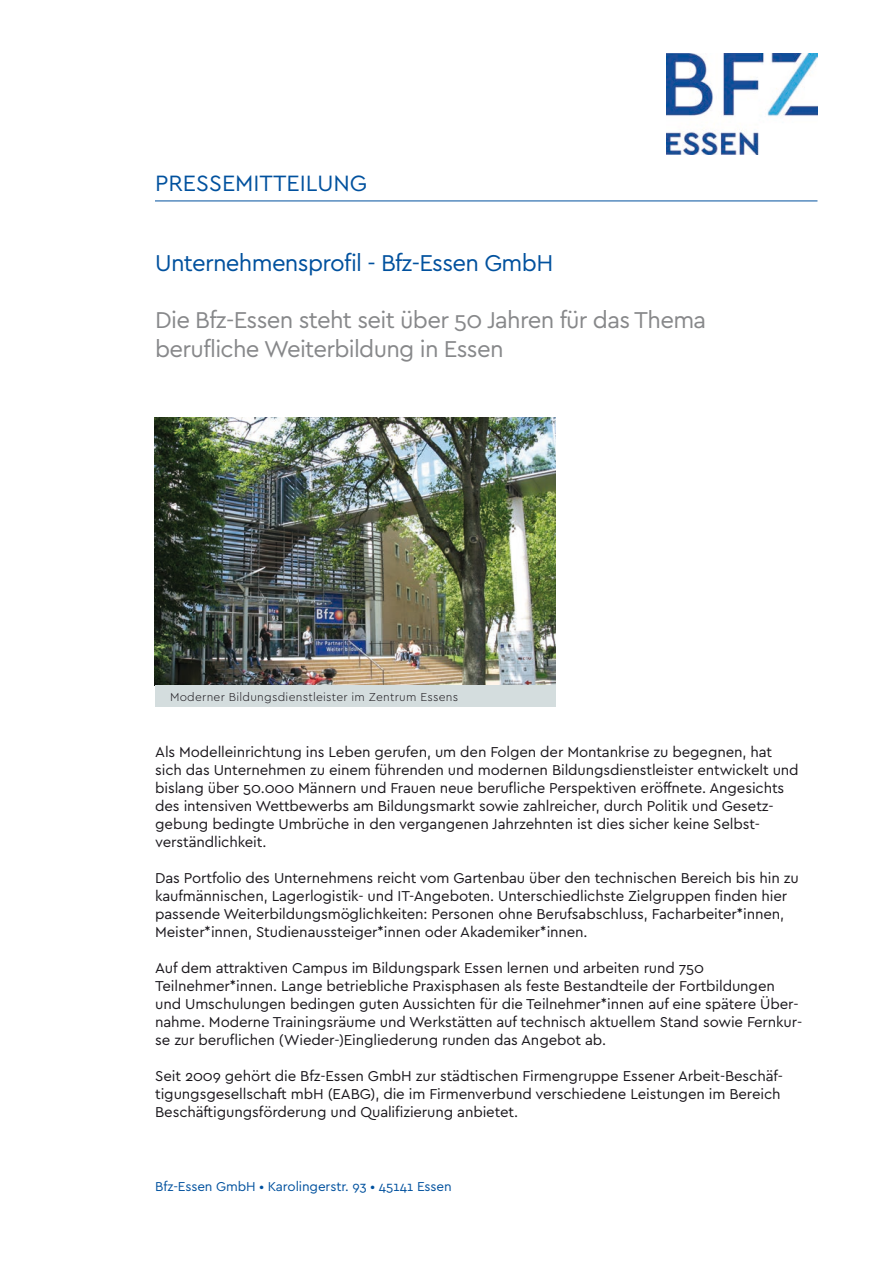
<style>
.page{position:relative;width:893px;height:1263px;background:#fff}
.page>*{position:absolute;margin:0;border:0;box-sizing:border-box;transform-origin:0 0}
.t1{font:24px/28.8px "Cera Pro";letter-spacing:-.03em;color:#87888a}
.t2{font:24px "Cera Pro";letter-spacing:-.03em;color:#00519e}
.Bodytype_kleiner_Ein{font:23.25px "Cera Pro";color:#00519e}
.t3{font:15px/18px "Cera Pro";letter-spacing:-.01em;color:#1a171c}
.t4{font:13.5px "Cera Pro";letter-spacing:-.01em;color:#00519e}
.t5{font:300 12px "Cera Pro";letter-spacing:.02em;color:#1a171c}
</style>
<div class="page">
<img style="left:155px;top:418px;width:401px;height:267px">
<hr style="left:155px;top:201px;width:662px;height:1px;background:#00519e">
<div style="left:155px;top:685px;width:401px;height:21px;background:#d4ddde"></div>
<img style="left:667px;top:54px;width:150px;height:100px">
<p class="Bodytype_kleiner_Ein" style="left:155px;top:167px;width:213px">PRESSEMITTEILUNG</p>
<p class="t2" style="left:155px;top:247px;width:400px">Unternehmensprofil - Bfz-Essen GmbH</p>
<p class="t1" style="left:155px;top:305px;width:553px">Die Bfz-Essen steht seit über 50 Jahren für das Thema berufliche Weiterbildung in Essen</p>
<p class="t5" style="left:170px;top:689px;width:290px">Moderner Bildungsdienstleister im Zentrum Essens</p>
<p class="t3" style="left:155px;top:742px;width:645px">Als Modelleinrichtung ins Leben gerufen, um den Folgen der Montankrise zu begegnen, hat sich das Unternehmen zu einem führenden und modernen Bildungsdienstleister entwickelt und bislang über 50.000 Männern und Frauen neue berufliche Perspektiven eröffnete. Angesichts des intensiven Wettbewerbs am Bildungsmarkt sowie zahlreicher, durch Politik und Gesetz&shy;gebung bedingte Umbrüche in den vergangenen Jahrzehnten ist dies sicher keine Selbst&shy;verständlichkeit.</p>
<p class="t3" style="left:155px;top:868px;width:645px">Das Portfolio des Unternehmens reicht vom Gartenbau über den technischen Bereich bis hin zu kaufmännischen, Lagerlogistik- und IT-Angeboten. Unterschiedlichste Zielgruppen finden hier passende Weiterbildungsmöglichkeiten: Personen ohne Berufsabschluss, Facharbeiter*innen, Meister*innen, Studienaussteiger*innen oder Akademiker*innen.</p>
<p class="t3" style="left:155px;top:958px;width:649px">Auf dem attraktiven Campus im Bildungspark Essen lernen und arbeiten rund 750<br>Teilnehmer*innen. Lange betriebliche Praxisphasen als feste Bestandteile der Fortbildungen und Umschulungen bedingen guten Aussichten für die Teilnehmer*innen auf eine spätere Über&shy;nahme. Moderne Trainingsräume und Werkstätten auf technisch aktuellem Stand sowie Fernkur&shy;se zur beruflichen (Wieder-)Eingliederung runden das Angebot ab.</p>
<p class="t3" style="left:155px;top:1066px;width:629px">Seit 2009 gehört die Bfz-Essen GmbH zur städtischen Firmengruppe Essener Arbeit-Beschäf&shy;tigungsgesellschaft mbH (EABG), die im Firmenverbund verschiedene Leistungen im Bereich<br>Beschäftigungsförderung und Qualifizierung anbietet.</p>
<p class="t4" style="left:155px;top:1177px;width:298px">Bfz-Essen GmbH • Karolingerstr. 93 • 45141 Essen</p>
</div>
